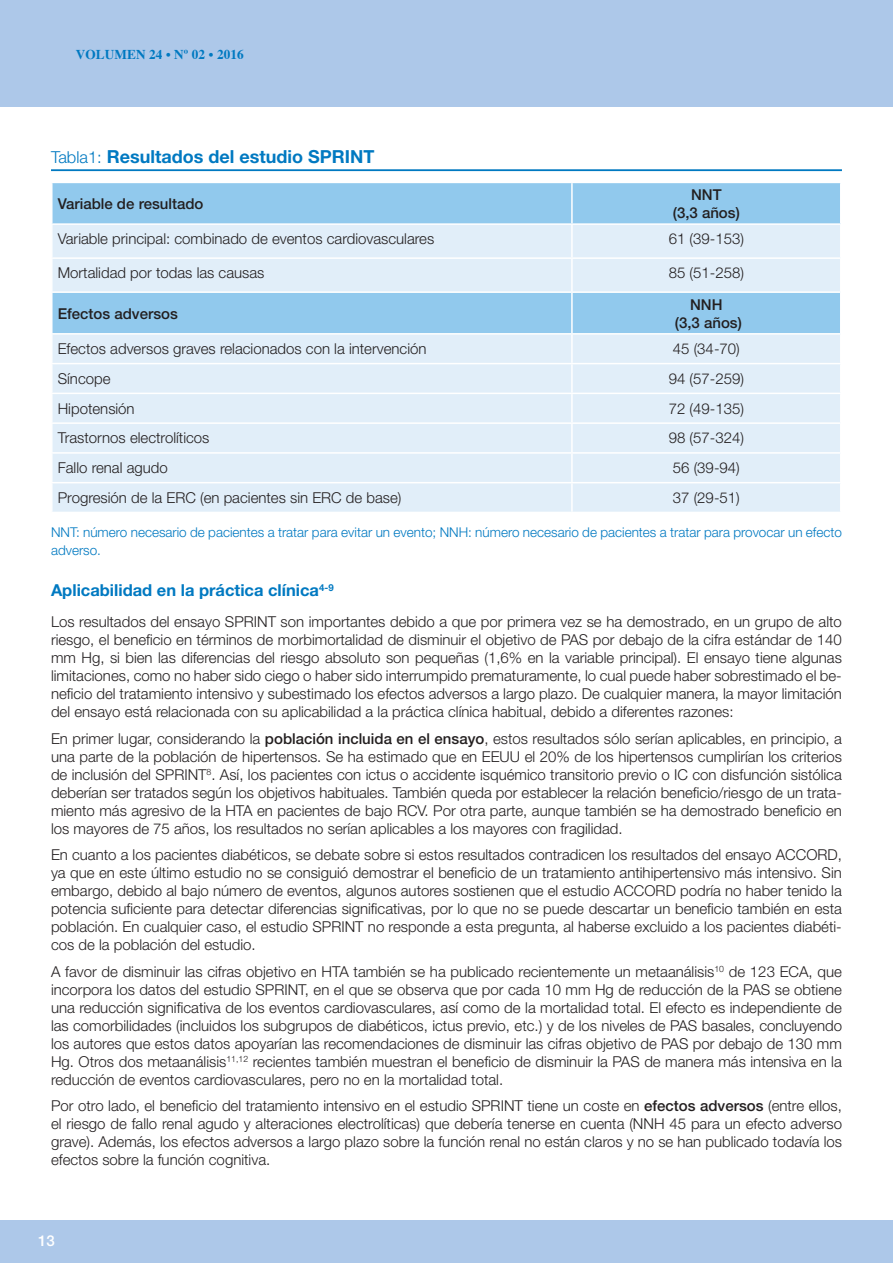
<style>
.page{position:relative;width:893px;height:1263px;background:#fff}
.page>*{position:absolute;margin:0;border:0;box-sizing:border-box;transform-origin:0 0}
.t1{font:700 18px "Helvetica Neue";color:#0079c1}
.t2{font:700 16.5px "Helvetica Neue";color:#0079c1}
.t3{font:300 15px/18px "Helvetica Neue";color:#231f20;text-align:justify}
.t4{font:500 15px/18px "Helvetica Neue";color:#231f20;text-align:center}
.t5{font:500 15px "Helvetica Neue";color:#fff}
.t6{font:300 13.5px/18px "Helvetica Neue";color:#0079c1}
.t7{font:700 13.5px "Times";letter-spacing:.01em;color:#0079c1}
.s1{font-weight:300;font-size:16.5px}
.s2{font-weight:500}
</style>
<div class="page">
<div style="left:0;top:0;width:893px;height:106px;background:#adc8e9"></div>
<div style="left:0;top:1220px;width:893px;height:43px;background:#adc8e9"></div>
<hr style="left:51px;top:169px;width:791px;height:2px;background:#0079c1">
<div style="left:53px;top:183px;width:787px;height:40px;background:#91c9ed"></div>
<svg style="left:53px;top:225px;width:787px;height:287px;background:#d5e8f7"></svg>
<hr style="left:571px;top:183px;width:2px;height:40px;background:#fff">
<hr style="left:571px;top:225px;width:2px;height:32px;background:#fff">
<hr style="left:51px;top:257px;width:521px;height:2px;background:#fff">
<hr style="left:572px;top:257px;width:269px;height:2px;background:#fff">
<hr style="left:571px;top:259px;width:2px;height:32px;background:#fff">
<hr style="left:51px;top:291px;width:521px;height:2px;background:#fff">
<hr style="left:572px;top:291px;width:269px;height:2px;background:#fff">
<hr style="left:571px;top:293px;width:2px;height:40px;background:#fff">
<hr style="left:51px;top:333px;width:521px;height:2px;background:#fff">
<hr style="left:572px;top:333px;width:269px;height:2px;background:#fff">
<hr style="left:571px;top:335px;width:2px;height:28px;background:#fff">
<hr style="left:51px;top:363px;width:521px;height:1px;background:#fff">
<hr style="left:572px;top:363px;width:269px;height:1px;background:#fff">
<hr style="left:571px;top:364px;width:2px;height:29px;background:#fff">
<hr style="left:51px;top:393px;width:521px;height:1px;background:#fff">
<hr style="left:572px;top:393px;width:269px;height:1px;background:#fff">
<hr style="left:571px;top:394px;width:2px;height:28px;background:#fff">
<hr style="left:51px;top:422px;width:521px;height:2px;background:#fff">
<hr style="left:572px;top:422px;width:269px;height:2px;background:#fff">
<hr style="left:571px;top:424px;width:2px;height:28px;background:#fff">
<hr style="left:51px;top:452px;width:521px;height:2px;background:#fff">
<hr style="left:572px;top:452px;width:269px;height:2px;background:#fff">
<hr style="left:571px;top:454px;width:2px;height:28px;background:#fff">
<hr style="left:51px;top:482px;width:521px;height:1px;background:#fff">
<hr style="left:572px;top:482px;width:269px;height:1px;background:#fff">
<hr style="left:571px;top:483px;width:2px;height:29px;background:#fff">
<p class="t7" style="left:76px;top:42px;width:169px">VOLUMEN 24 • Nº 02 • 2016</p>
<p class="t1" style="left:51px;top:145px;width:325px"><span class="s1">Tabla1:</span> Resultados del estudio SPRINT</p>
<p class="t4" style="left:58px;top:195px;width:147px">Variable de resultado</p>
<p class="t4" style="left:673px;top:186px;width:68px">NNT<br>(3,3 años)</p>
<p class="t3" style="left:58px;top:230px;width:378px">Variable principal: combinado de eventos cardiovasculares</p>
<p class="t3" style="left:669px;top:230px;width:77px">61 (39-153)</p>
<p class="t3" style="left:58px;top:264px;width:208px">Mortalidad por todas las causas</p>
<p class="t3" style="left:669px;top:264px;width:77px">85 (51-258)</p>
<p class="t4" style="left:58px;top:304px;width:122px">Efectos adversos</p>
<p class="t4" style="left:675px;top:295px;width:68px">NNH<br>(3,3 años)</p>
<p class="t3" style="left:58px;top:339px;width:370px">Efectos adversos graves relacionados con la intervención</p>
<p class="t3" style="left:673px;top:339px;width:68px">45 (34-70)</p>
<p class="t3" style="left:58px;top:369px;width:54px">Síncope</p>
<p class="t3" style="left:669px;top:369px;width:77px">94 (57-259)</p>
<p class="t3" style="left:58px;top:399px;width:78px">Hipotensión</p>
<p class="t3" style="left:669px;top:399px;width:77px">72 (49-135)</p>
<p class="t3" style="left:58px;top:429px;width:153px">Trastornos electrolíticos</p>
<p class="t3" style="left:669px;top:429px;width:77px">98 (57-324)</p>
<p class="t3" style="left:58px;top:459px;width:112px">Fallo renal agudo</p>
<p class="t3" style="left:673px;top:459px;width:68px">56 (39-94)</p>
<p class="t3" style="left:58px;top:488px;width:345px">Progresión de la ERC (en pacientes sin ERC de base)</p>
<p class="t3" style="left:673px;top:488px;width:68px">37 (29-51)</p>
<p class="t6" style="left:51px;top:523px;width:792px">NNT: número necesario de pacientes a tratar para evitar un evento; NNH: número necesario de pacientes a tratar para provocar un efecto adverso.</p>
<p class="t2" style="left:51px;top:580px;width:284px">Aplicabilidad en la práctica clínica<sup>4-9</sup></p>
<p class="t3" style="left:51px;top:612px;width:792px">Los resultados del ensayo SPRINT son importantes debido a que por primera vez se ha demostrado, en un grupo de alto riesgo, el beneficio en términos de morbimortalidad de disminuir el objetivo de PAS por debajo de la cifra estándar de 140 mm Hg, si bien las diferencias del riesgo absoluto son pequeñas (1,6% en la variable principal). El ensayo tiene algunas limitaciones, como no haber sido ciego o haber sido interrumpido prematuramente, lo cual puede haber sobrestimado el be&shy;neficio del tratamiento intensivo y subestimado los efectos adversos a largo plazo. De cualquier manera, la mayor limitación del ensayo está relacionada con su aplicabilidad a la práctica clínica habitual, debido a diferentes razones:</p>
<p class="t3" style="left:51px;top:729px;width:792px">En primer lugar, considerando la <span class="s2">población incluida en el ensayo</span>, estos resultados sólo serían aplicables, en principio, a una parte de la población de hipertensos. Se ha estimado que en EEUU el 20% de los hipertensos cumplirían los criterios de inclusión del SPRINT<sup>8</sup>. Así, los pacientes con ictus o accidente isquémico transitorio previo o IC con disfunción sistólica deberían ser tratados según los objetivos habituales. También queda por establecer la relación beneficio/riesgo de un trata&shy;miento más agresivo de la HTA en pacientes de bajo RCV. Por otra parte, aunque también se ha demostrado beneficio en los mayores de 75 años, los resultados no serían aplicables a los mayores con fragilidad.</p>
<p class="t3" style="left:51px;top:845px;width:792px">En cuanto a los pacientes diabéticos, se debate sobre si estos resultados contradicen los resultados del ensayo ACCORD, ya que en este último estudio no se consiguió demostrar el beneficio de un tratamiento antihipertensivo más intensivo. Sin embargo, debido al bajo número de eventos, algunos autores sostienen que el estudio ACCORD podría no haber tenido la potencia suficiente para detectar diferencias significativas, por lo que no se puede descartar un beneficio también en esta población. En cualquier caso, el estudio SPRINT no responde a esta pregunta, al haberse excluido a los pacientes diabéti&shy;cos de la población del estudio.</p>
<p class="t3" style="left:51px;top:962px;width:792px">A favor de disminuir las cifras objetivo en HTA también se ha publicado recientemente un metaanálisis<sup>10</sup> de 123 ECA, que incorpora los datos del estudio SPRINT, en el que se observa que por cada 10 mm Hg de reducción de la PAS se obtiene una reducción significativa de los eventos cardiovasculares, así como de la mortalidad total. El efecto es independiente de las comorbilidades (incluidos los subgrupos de diabéticos, ictus previo, etc.) y de los niveles de PAS basales, concluyendo los autores que estos datos apoyarían las recomendaciones de disminuir las cifras objetivo de PAS por debajo de 130 mm Hg. Otros dos metaanálisis<sup>11,12</sup> recientes también muestran el beneficio de disminuir la PAS de manera más intensiva en la reducción de eventos cardiovasculares, pero no en la mortalidad total.</p>
<p class="t3" style="left:51px;top:1096px;width:792px">Por otro lado, el beneficio del tratamiento intensivo en el estudio SPRINT tiene un coste en <span class="s2">efectos adversos</span> (entre ellos, el riesgo de fallo renal agudo y alteraciones electrolíticas) que debería tenerse en cuenta (NNH 45 para un efecto adverso grave). Además, los efectos adversos a largo plazo sobre la función renal no están claros y no se han publicado todavía los efectos sobre la función cognitiva.</p>
<p class="t5" style="left:38px;top:1231px;width:18px">13</p>
</div>
